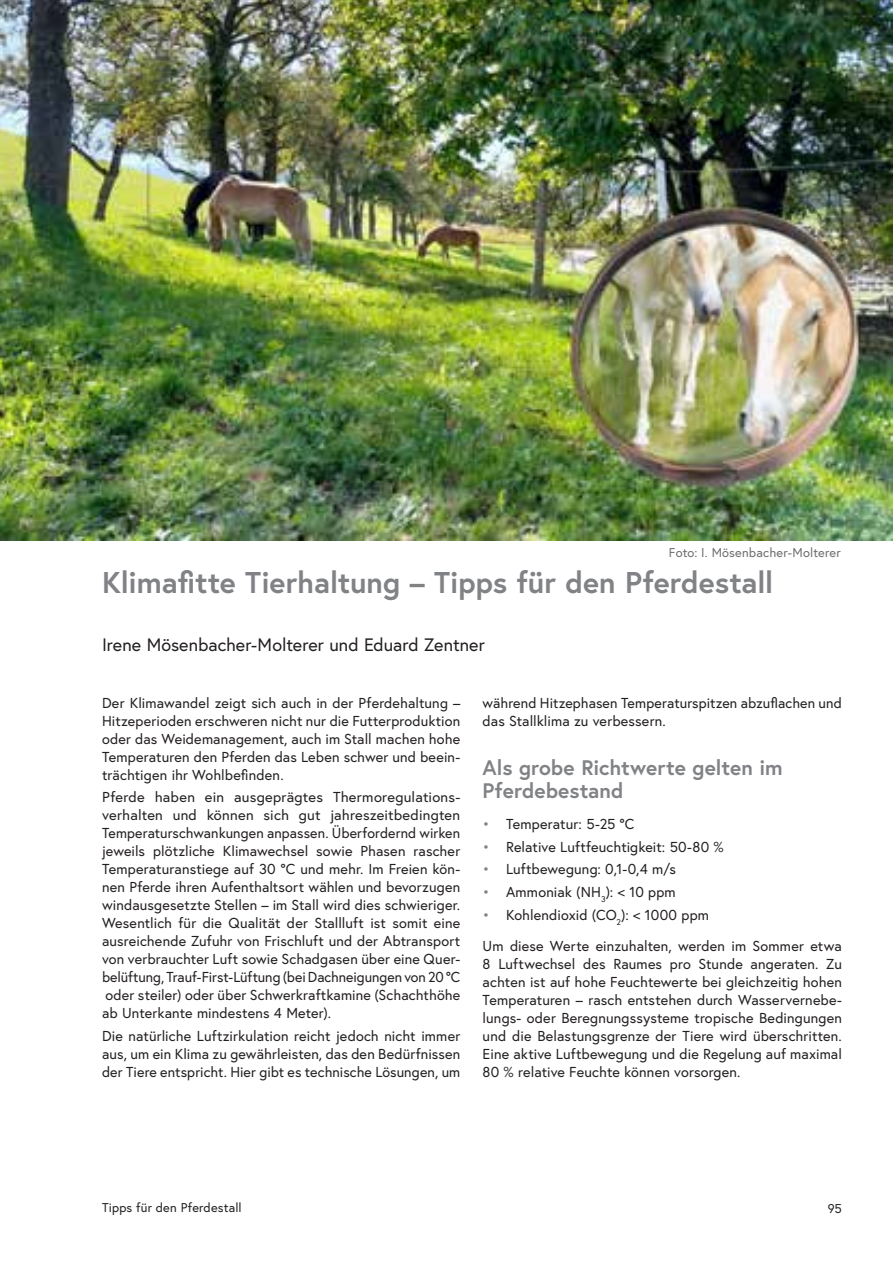
<style>
.page{position:relative;width:893px;height:1263px;background:#fff}
.page>*{position:absolute;margin:0;border:0;box-sizing:border-box;transform-origin:0 0}
.t1{font:700 30px "Europa Austria";letter-spacing:-.005em;color:#808285}
.t2{font:700 21px/23.1px "Europa Austria";color:#808285}
.t3{font:18px "Europa Austria";color:#231f20}
.t4{font:14.4px/18px "Europa Austria";letter-spacing:.01em;color:#231f20;text-align:justify}
.t5{font:12.75px "Europa Austria";letter-spacing:.015em;color:#6c6d70}
.t6{font:12.75px "Europa Austria";letter-spacing:.015em;color:#231f20}
.s1{color:#808285}
</style>
<div class="page">
<img style="left:0;top:0;width:893px;height:540px">
<p class="t5" style="left:669px;top:544px;width:173px">Foto: I. Mösenbacher-Molterer</p>
<h1 class="t1" style="left:102px;top:562px;width:673px">Klimafitte Tierhaltung – Tipps für den Pferdestall</h1>
<p class="t3" style="left:102px;top:633px;width:384px">Irene Mösenbacher-Molterer und Eduard Zentner</p>
<p class="t4" style="left:102px;top:694px;width:360px">Der Klimawandel zeigt sich auch in der Pferdehaltung – Hitzeperioden erschweren nicht nur die Futterproduktion oder das Weidemanagement, auch im Stall machen hohe Temperaturen den Pferden das Leben schwer und beein&shy;trächtigen ihr Wohlbefinden.</p>
<p class="t4" style="left:102px;top:788px;width:360px">Pferde haben ein ausgeprägtes Thermoregulations&shy;verhalten und können sich gut jahreszeitbedingten Temperaturschwankungen anpassen. Überfordernd wirken jeweils plötzliche Klimawechsel sowie Phasen rascher Temperaturanstiege auf 30 °C und mehr. Im Freien kön&shy;nen Pferde ihren Aufenthaltsort wählen und bevorzugen windausgesetzte Stellen – im Stall wird dies schwieriger.<br>Wesentlich für die Qualität der Stallluft ist somit eine ausreichende Zufuhr von Frischluft und der Abtransport von verbrauchter Luft sowie Schadgasen über eine Quer&shy;belüftung, Trauf-First-Lüftung (bei Dachneigungen von 20 °C oder steiler) oder über Schwerkraftkamine (Schachthöhe ab Unterkante mindestens 4 Meter).</p>
<p class="t4" style="left:102px;top:1026px;width:360px">Die natürliche Luftzirkulation reicht jedoch nicht immer aus, um ein Klima zu gewährleisten, das den Bedürfnissen der Tiere entspricht. Hier gibt es technische Lösungen, um</p>
<p class="t4" style="left:483px;top:694px;width:361px">während Hitzephasen Temperaturspitzen abzuflachen und das Stallklima zu verbessern.</p>
<h2 class="t2" style="left:483px;top:755px;width:302px">Als grobe Richtwerte gelten im<br>Pferdebestand</h2>
<p class="t4" style="left:483px;top:815px;width:153px"><span class="s1">•</span> Temperatur: 5-25 °C</p>
<p class="t4" style="left:483px;top:837px;width:243px"><span class="s1">•</span> Relative Luftfeuchtigkeit: 50-80 %</p>
<p class="t4" style="left:483px;top:860px;width:195px"><span class="s1">•</span> Luftbewegung: 0,1-0,4 m/s</p>
<p class="t4" style="left:483px;top:883px;width:195px"><span class="s1">•</span> Ammoniak (NH<sub>3</sub>): &lt; 10 ppm</p>
<p class="t4" style="left:483px;top:899px;width:361px;line-height:30.8px"><span class="s1">•</span> Kohlendioxid (CO<sub>2</sub>): &lt; 1000 ppm<br>Um diese Werte einzuhalten, werden im Sommer etwa</p>
<p class="t4" style="left:483px;top:954px;width:361px">8 Luftwechsel des Raumes pro Stunde angeraten. Zu achten ist auf hohe Feuchtewerte bei gleichzeitig hohen Temperaturen – rasch entstehen durch Wasservernebe&shy;lungs- oder Beregnungssysteme tropische Bedingungen und die Belastungsgrenze der Tiere wird überschritten.<br>Eine aktive Luftbewegung und die Regelung auf maximal 80 % relative Feuchte können vorsorgen.</p>
<p class="t6" style="left:102px;top:1199px;width:141px">Tipps für den Pferdestall</p>
<p class="t6" style="left:828px;top:1200px;width:16px">95</p>
</div>
